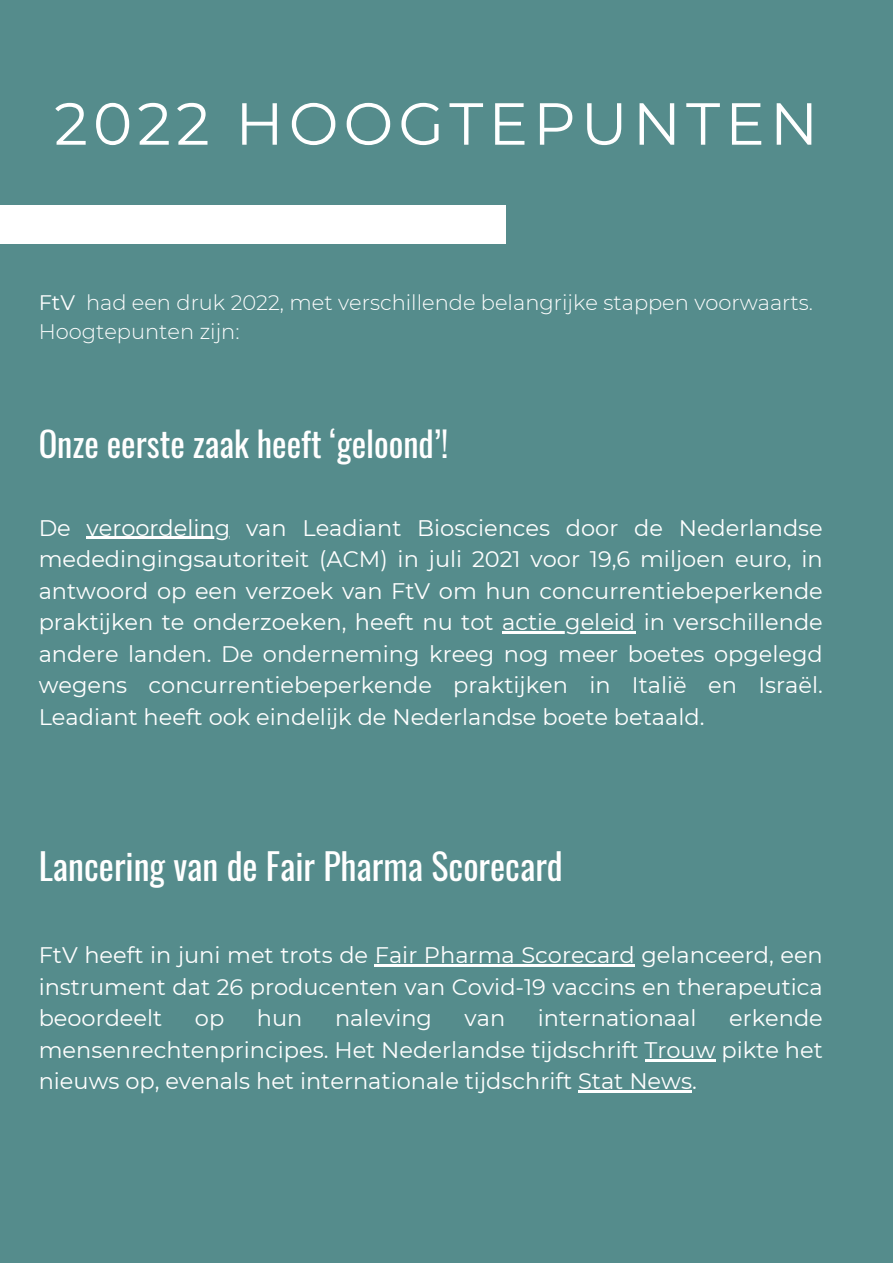
<style>
.page{position:relative;width:893px;height:1264px;background:#fff}
.page>*{position:absolute;margin:0;border:0;box-sizing:border-box;transform-origin:0 0}
.t1{font:59.25px "Montserrat";letter-spacing:.085em;color:#fff}
.t2{font:36px "Oswald";color:#fff}
.t3{font:34.5px "Oswald";color:#fff}
.t4{font:22.5px/31.5px "Montserrat";color:#fff;text-align:justify}
.t5{font:300 21px "Montserrat";color:#fff}
.s1{font-weight:400}
</style>
<div class="page">
<div style="left:0;top:0;width:892px;height:1262px;background:#558c8c"></div>
<hr style="left:87px;top:536px;width:143px;height:3px;background:#fff">
<hr style="left:502px;top:631px;width:133px;height:2px;background:#fff">
<div style="left:0;top:205px;width:506px;height:39px;background:#fff"></div>
<hr style="left:375px;top:964px;width:259px;height:2px;background:#fff">
<hr style="left:644px;top:1058px;width:71px;height:3px;background:#fff">
<hr style="left:578px;top:1090px;width:114px;height:2px;background:#fff">
<p class="t1" style="left:54px;top:87px;width:765px">2022 HOOGTEPUNTEN</p>
<p class="t5" style="left:39px;top:289px;width:775px"><span class="s1">FtV</span> had een druk 2022, met verschillende belangrijke stappen voorwaarts.</p>
<p class="t5" style="left:39px;top:319px;width:202px">Hoogtepunten zijn:</p>
<p class="t3" style="left:39px;top:417px;width:411px">Onze eerste zaak heeft ‘geloond’!</p>
<p class="t4" style="left:39px;top:511px;width:785px">De veroordeling van Leadiant Biosciences door de Nederlandse mededingingsautoriteit (ACM) in juli 2021 voor 19,6 miljoen euro, in antwoord op een verzoek van FtV om hun concurrentiebeperkende praktijken te onderzoeken, heeft nu tot actie geleid in verschillende andere landen. De onderneming kreeg nog meer boetes opgelegd wegens concurrentiebeperkende praktijken in Italië en Israël.<br>Leadiant heeft ook eindelijk de Nederlandse boete betaald.</p>
<p class="t2" style="left:39px;top:838px;width:525px">Lancering van de Fair Pharma Scorecard</p>
<p class="t4" style="left:39px;top:939px;width:785px">FtV heeft in juni met trots de Fair Pharma Scorecard gelanceerd, een instrument dat 26 producenten van Covid-19 vaccins en therapeutica beoordeelt</p>
<p class="t4" style="left:39px;top:1002px;width:785px;text-indent:690px">erkende mensenrechtenprincipes. Het Nederlandse tijdschrift Trouw pikte het nieuws op, evenals het internationale tijdschrift Stat News.</p>
<p class="t4" style="left:195px;top:1002px;width:31px">op</p>
<p class="t4" style="left:257px;top:1002px;width:47px">hun</p>
<p class="t4" style="left:335px;top:1002px;width:98px">naleving</p>
<p class="t4" style="left:464px;top:1002px;width:42px">van</p>
<p class="t4" style="left:538px;top:1002px;width:160px">internationaal</p>
</div>
